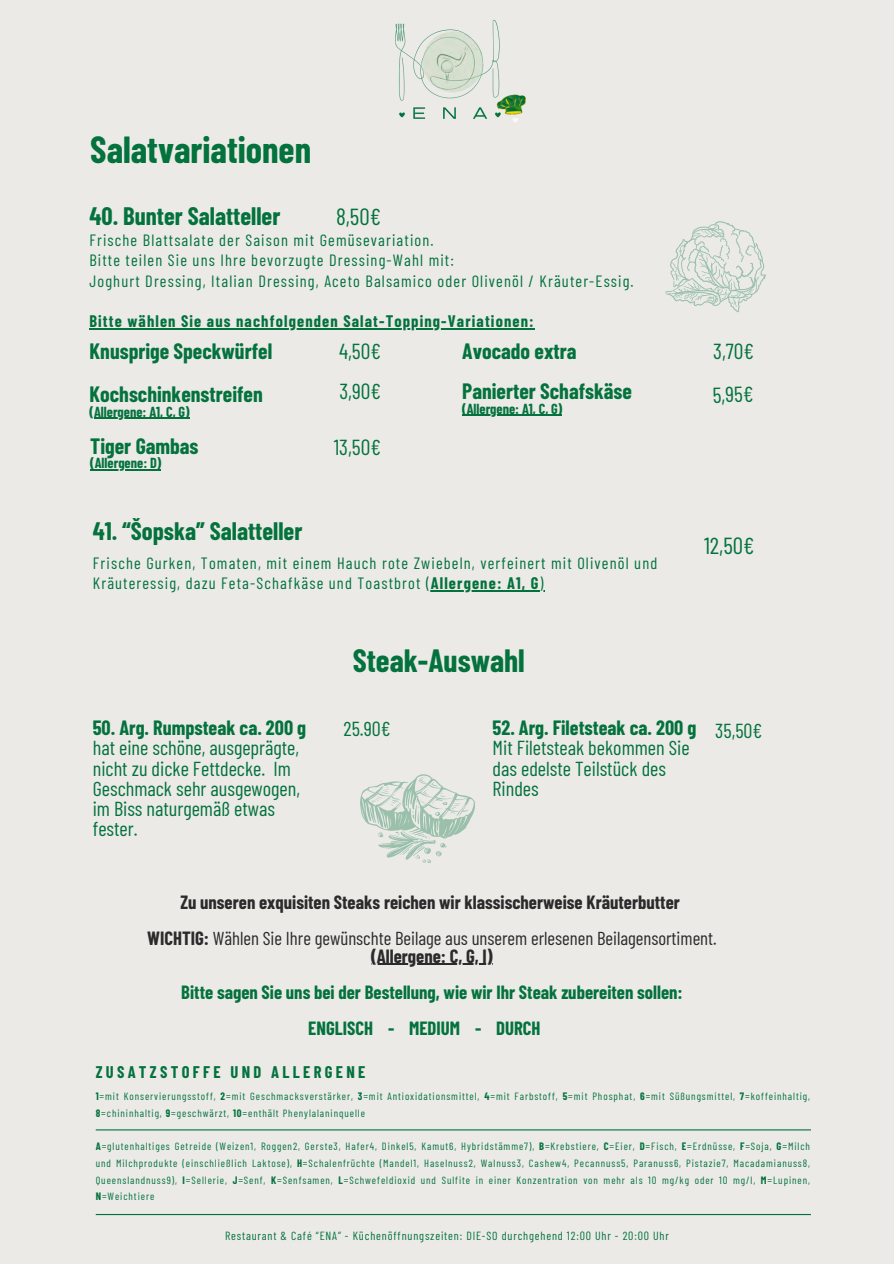
<style>
.page{position:relative;width:894px;height:1264px;background:#fff}
.page>*{position:absolute;margin:0;border:0;box-sizing:border-box;transform-origin:0 0}
.t1{font:700 36.9px "Barlow Condensed";color:#04723d}
.t2{font:700 31.5px "Barlow Condensed";color:#04723d}
.t3{font:700 24.75px "Barlow Condensed";color:#04723d}
.t4{font:23.25px "Barlow Condensed";color:#04723d}
.t5{font:700 21.75px "Barlow Condensed";color:#04723d}
.t6{font:21.75px "Barlow Condensed";color:#04723d}
.t7{font:20.25px/20.2px "Barlow Condensed";color:#04723d}
.t8{font:700 20.25px "Barlow Condensed";color:#04723d}
.t9{font:700 18.75px "Barlow Condensed";color:#04723d}
.t10{font:700 18.75px "Barlow Condensed";color:#2b2b2b}
.t11{font:18.75px "Barlow Condensed";color:#2b2b2b}
.t12{font:700 16.5px "Barlow Condensed";letter-spacing:.2em;color:#04723d}
.t13{font:16.35px/20.2px "Barlow Condensed";letter-spacing:.07em;color:#04723d}
.t14{font:700 16.35px "Barlow Condensed";letter-spacing:.07em;color:#04723d}
.t15{font:700 14.25px "Barlow Condensed";color:#04723d}
.t16{font:11.85px "Barlow Condensed";letter-spacing:.07em;color:#04723d}
.t17{font:10.5px/16.6px "Barlow Condensed";letter-spacing:.09em;color:#04723d}
.s1{font-weight:700}
</style>
<div class="page">
<div style="left:0;top:0;width:893px;height:1263px;background:#ebeae7"></div>
<svg style="left:665px;top:221px;width:100px;height:91px"></svg>
<hr style="left:89px;top:328px;width:445px;height:1px;background:#04723d">
<hr style="left:430px;top:590px;width:109px;height:1px;background:#04723d">
<hr style="left:94px;top:418px;width:95px;height:1px;background:#04723d">
<hr style="left:462px;top:415px;width:100px;height:1px;background:#04723d">
<hr style="left:96px;top:1213px;width:714px;height:2px;background:#04723d">
<svg style="left:360px;top:774px;width:114px;height:89px"></svg>
<hr style="left:371px;top:963px;width:121px;height:1px;background:#2b2b2b">
<img style="left:395px;top:19px;width:131px;height:103px">
<hr style="left:96px;top:1129px;width:714px;height:1px;background:#04723d">
<hr style="left:90px;top:469px;width:71px;height:1px;background:#04723d">
<p class="t1" style="left:90px;top:126px;width:222px">Salatvariationen</p>
<h3 class="t3" style="left:89px;top:200px;width:192px">40. Bunter Salatteller</h3>
<h1 class="t4" style="left:336px;top:201px;width:46px">8,50€</h1>
<h4 class="t13" style="left:89px;top:229px;width:346px">Frische Blattsalate der Saison mit Gemüsevariation.</h4>
<p class="t13" style="left:89px;top:250px;width:366px">Bitte teilen Sie uns Ihre bevorzugte Dressing-Wahl mit:</p>
<p class="t13" style="left:89px;top:270px;width:545px">Joghurt Dressing, Italian Dressing, Aceto Balsamico oder Olivenöl / Kräuter-Essig.</p>
<p class="t14" style="left:89px;top:311px;width:445px">Bitte wählen Sie aus nachfolgenden Salat-Topping-Variationen:</p>
<h5 class="t5" style="left:90px;top:337px;width:184px">Knusprige Speckwürfel</h5>
<h6 class="t5" style="left:90px;top:380px;width:174px">Kochschinkenstreifen</h6>
<h6 class="t15" style="left:90px;top:402px;width:101px">(Allergene: A1, C, G)</h6>
<h5 class="t6" style="left:339px;top:337px;width:43px">4,50€</h5>
<h6 class="t6" style="left:339px;top:377px;width:43px">3,90€</h6>
<p class="t5" style="left:90px;top:432px;width:110px">Tiger Gambas</p>
<p class="t6" style="left:333px;top:433px;width:49px">13,50€</p>
<p class="t15" style="left:90px;top:454px;width:72px">(Allergene: D)</p>
<p class="t5" style="left:462px;top:337px;width:116px">Avocado extra</p>
<h6 class="t5" style="left:462px;top:377px;width:171px">Panierter Schafskäse</h6>
<h3 class="t15" style="left:462px;top:399px;width:101px">(Allergene: A1, C, G)</h3>
<p class="t3" style="left:93px;top:515px;width:211px">41. “Šopska” Salatteller</p>
<h6 class="t13" style="left:93px;top:552px;width:565px">Frische Gurken, Tomaten, mit einem Hauch rote Zwiebeln, verfeinert mit Olivenöl und<br>Kräuteressig, dazu Feta-Schafkäse und Toastbrot (<span class="s1">Allergene: A1, G</span>)</h6>
<p class="t6" style="left:713px;top:337px;width:42px">3,70€</p>
<h4 class="t6" style="left:712px;top:381px;width:42px;rotate:-1deg">5,95€</h4>
<p class="t4" style="left:703px;top:530px;width:52px">12,50€</p>
<h2 class="t2" style="left:352px;top:641px;width:173px">Steak-Auswahl</h2>
<h6 class="t8" style="left:93px;top:714px;width:215px">50. Arg. Rumpsteak ca. 200 g</h6>
<h6 class="t7" style="left:343px;top:717px;width:49px">25.90€</h6>
<h6 class="t7" style="left:93px;top:737px;width:209px">hat eine schöne, ausgeprägte, nicht zu dicke Fettdecke. Im<br>Geschmack sehr ausgewogen, im Biss naturgemäß etwas fester.</h6>
<p class="t7" style="left:492px;top:716px;width:205px"><span class="s1">52. Arg. Filetsteak ca. 200 g<br></span>Mit Filetsteak bekommen Sie das edelste Teilstück des<br>Rindes</p>
<p class="t7" style="left:715px;top:720px;width:49px">35,50€</p>
<h6 class="t10" style="left:180px;top:889px;width:501px">Zu unseren exquisiten Steaks reichen wir klassischerweise Kräuterbutter</h6>
<h6 class="t11" style="left:147px;top:925px;width:571px"><span class="s1">WICHTIG:</span> Wählen Sie Ihre gewünschte Beilage aus unserem erlesenen Beilagensortiment.</h6>
<p class="t10" style="left:371px;top:943px;width:123px">(Allergene: C, G, I)</p>
<p class="t9" style="left:181px;top:979px;width:502px">Bitte sagen Sie uns bei der Bestellung, wie wir Ihr Steak zubereiten sollen:</p>
<p class="t9" style="left:308px;top:1015px;width:234px">ENGLISCH - MEDIUM - DURCH</p>
<p class="t12" style="left:96px;top:1061px;width:271px">ZUSATZSTOFFE UND ALLERGENE</p>
<p class="t17" style="left:96px;top:1087px;width:715px"><span class="s1">1</span>=mit Konservierungsstoff, <span class="s1">2</span>=mit Geschmacksverstärker, <span class="s1">3</span>=mit Antioxidationsmittel, <span class="s1">4</span>=mit Farbstoff, <span class="s1">5</span>=mit Phosphat, <span class="s1">6</span>=mit Süßungsmittel, <span class="s1">7</span>=koffeinhaltig,<br><span class="s1">8</span>=chininhaltig, <span class="s1">9</span>=geschwärzt, <span class="s1">10</span>=enthält Phenylalaninquelle</p>
<p class="t17" style="left:96px;top:1137px;width:715px;text-align:justify"><span class="s1">A</span>=glutenhaltiges Getreide (Weizen1, Roggen2, Gerste3, Hafer4, Dinkel5, Kamut6, Hybridstämme7), <span class="s1">B</span>=Krebstiere, <span class="s1">C</span>=Eier, <span class="s1">D</span>=Fisch, <span class="s1">E</span>=Erdnüsse, <span class="s1">F</span>=Soja, <span class="s1">G</span>=Milch und Milchprodukte (einschließlich Laktose), <span class="s1">H</span>=Schalenfrüchte (Mandel1, Haselnuss2, Walnuss3, Cashew4, Pecannuss5, Paranuss6, Pistazie7, Macadamianuss8, Queenslandnuss9), <span class="s1">I</span>=Sellerie, <span class="s1">J</span>=Senf, <span class="s1">K</span>=Senfsamen, <span class="s1">L</span>=Schwefeldioxid und Sulfite in einer Konzentration von mehr als 10 mg/kg oder 10 mg/l, <span class="s1">M</span>=Lupinen, <span class="s1">N</span>=Weichtiere</p>
<p class="t16" style="left:225px;top:1228px;width:445px">Restaurant &amp; Café “ENA” - Küchenöffnungszeiten: DIE-SO durchgehend 12:00 Uhr - 20:00 Uhr</p>
</div>
